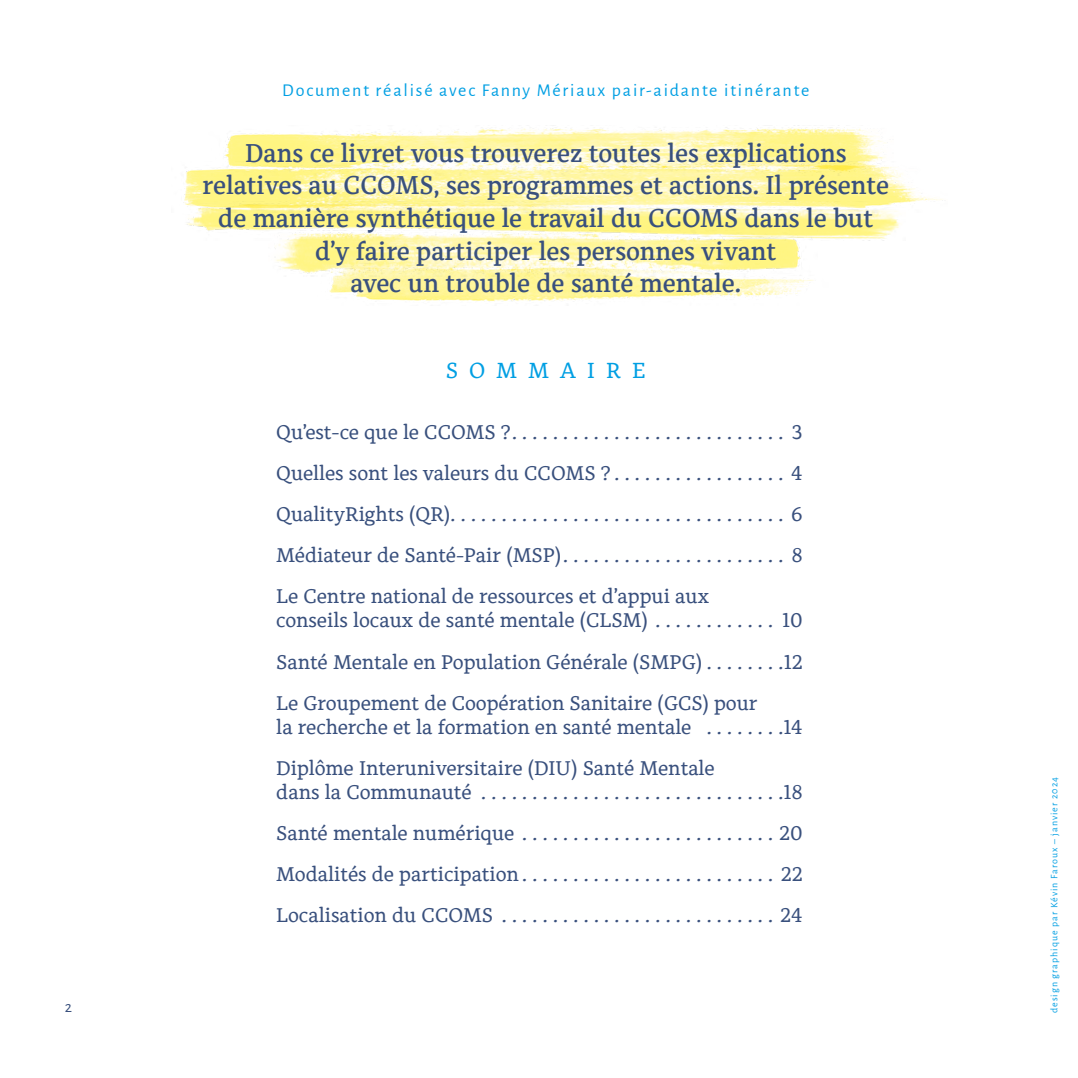
<style>
.page{position:relative;width:1078px;height:1078px;background:#fff}
.page>*{position:absolute;margin:0;border:0;box-sizing:border-box;transform-origin:0 0}
.t1{font:600 24.8px/32.6px "Alkes";color:#39507d;text-align:center}
.t2{font:22px "Alkes";letter-spacing:.5em;color:#009fe3}
.t3{font:20px/41px "Alkes";color:#39507d;text-align:justify}
.t4{font:18px "Alegreya Sans";letter-spacing:.1em;color:#009fe3}
.t5{font:16px "Alegreya Sans";color:#39507d}
.t6{font:10px "Alegreya Sans";letter-spacing:.1em;color:#009fe3}
</style>
<div class="page">
<img style="left:184px;top:169px;width:758px;height:34px">
<img style="left:204px;top:125px;width:689px;height:51px">
<img style="left:275px;top:240px;width:526px;height:34px">
<img style="left:317px;top:263px;width:497px;height:39px">
<img style="left:184px;top:202px;width:721px;height:38px">
<p class="t5" style="left:65px;top:995px;width:9px">2</p>
<p class="t4" style="left:282px;top:78px;width:528px">Document réalisé avec Fanny Mériaux pair-aidante itinérante</p>
<p class="t1" style="left:202px;top:136px;width:687px">Dans ce livret vous trouverez toutes les explications relatives au CCOMS, ses programmes et actions. Il présente de manière synthétique le travail du CCOMS dans le but d’y faire participer les personnes vivant<br>avec un trouble de santé mentale.</p>
<p class="t2" style="left:446px;top:355px;width:201px">SOMMAIRE</p>
<p class="t3" style="left:276px;top:411px;width:528px">Qu’est-ce que le CCOMS ? . . . . . . . . . . . . . . . . . . . . . . . . . . . 3<br>Quelles sont les valeurs du CCOMS ? . . . . . . . . . . . . . . . . . 4<br>QualityRights (QR) . . . . . . . . . . . . . . . . . . . . . . . . . . . . . . . . . 6<br>Médiateur de Santé-Pair (MSP) . . . . . . . . . . . . . . . . . . . . . . 8<br>Le Centre national de ressources et d’appui aux</p>
<p class="t3" style="left:276px;top:599px;width:527px">conseils locaux de santé mentale (CLSM) . . . . . . . . . . . . 10<br>Santé Mentale en Population Générale (SMPG) . . . . . . . 12<br>Le Groupement de Coopération Sanitaire (GCS) pour</p>
<p class="t3" style="left:276px;top:705px;width:528px">la recherche et la formation en santé mentale . . . . . . . 14<br>Diplôme Interuniversitaire (DIU) Santé Mentale</p>
<p class="t3" style="left:276px;top:770px;width:528px">dans la Communauté . . . . . . . . . . . . . . . . . . . . . . . . . . . . . 18<br>Santé mentale numérique . . . . . . . . . . . . . . . . . . . . . . . . . 20<br>Modalités de participation . . . . . . . . . . . . . . . . . . . . . . . . . 22<br>Localisation du CCOMS . . . . . . . . . . . . . . . . . . . . . . . . . . . 24</p>
<p class="t6" style="left:1047px;top:1012px;width:237px;rotate:-90deg">design graphique par Kévin Faroux – janvier 2024</p>
</div>
